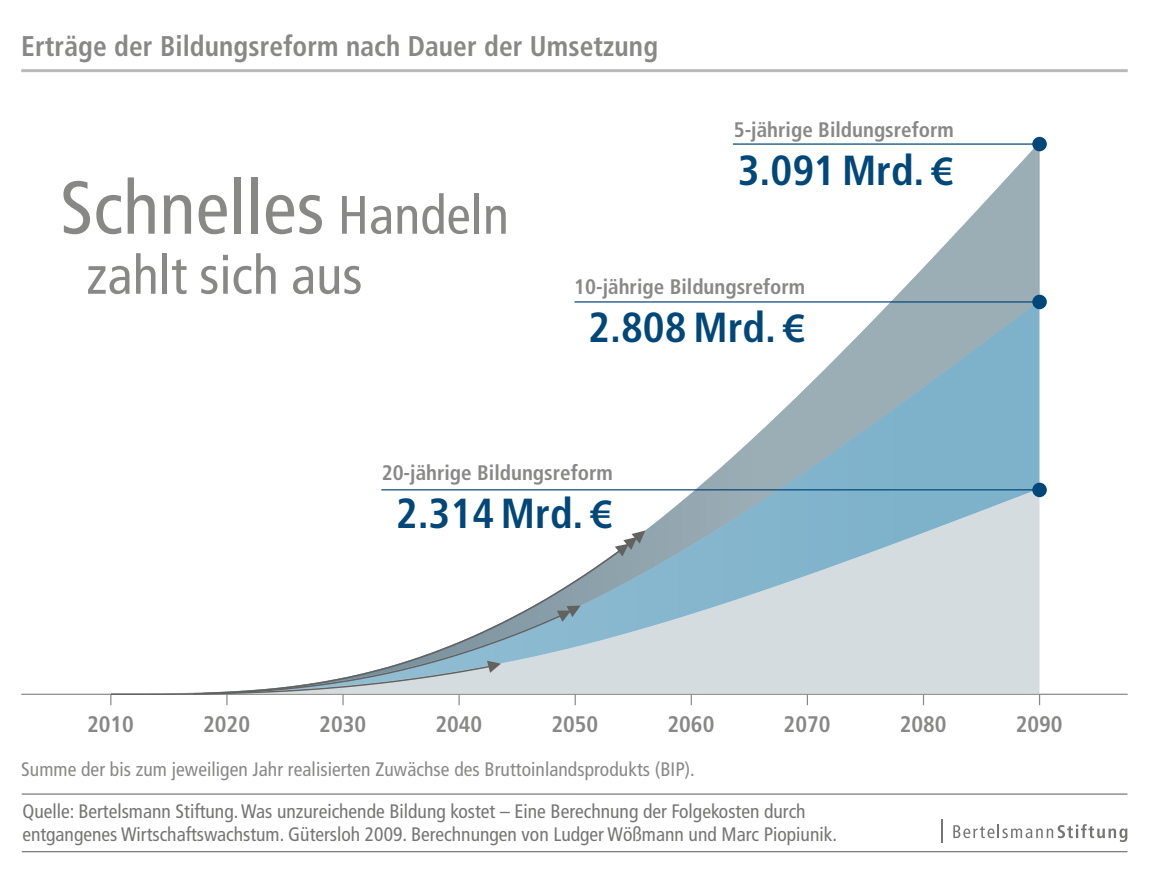
<style>
.page{position:relative;width:1149px;height:885px;background:#fff}
.page>*{position:absolute;margin:0;border:0;box-sizing:border-box;transform-origin:0 0}
.t1{font:condensed 75px "Frutiger";letter-spacing:.005em;color:#888887}
.t2{font:condensed 54px "Frutiger";letter-spacing:.005em;color:#888887}
.t3{font:700 condensed 42px "Frutiger";color:#01477a}
.t4{font:700 condensed 28.5px "Frutiger";letter-spacing:.005em;color:#888887;scale:.96 1}
.t5{font:700 condensed 22.5px "Frutiger";color:#888887}
.t6{font:700 condensed 21px "Frutiger";color:#888887}
.t7{font:condensed 19.5px/23.4px "Frutiger";color:#757574}
.t8{font:condensed 19.5px "Frutiger";letter-spacing:.005em;color:#888887}
.s1{font-size:54px}
.s2{font-family:"Myriad Pro";font-weight:600;font-stretch:normal}
</style>
<div class="page">
<svg style="left:381px;top:149px;width:658px;height:544px"></svg>
<hr style="left:21px;top:69px;width:1106px;height:3px;background:#bbbabb">
<hr style="left:21px;top:693px;width:1106px;height:1px;background:#888887">
<div style="left:1031px;top:137px;width:15px;height:14px;background:#01477a;border-radius:50%"></div>
<hr style="left:732px;top:143px;width:307px;height:2px;background:#01477a">
<div style="left:1031px;top:295px;width:15px;height:14px;background:#01477a;border-radius:50%"></div>
<hr style="left:574px;top:301px;width:465px;height:1px;background:#01477a">
<div style="left:1031px;top:482px;width:15px;height:15px;background:#01477a;border-radius:50%"></div>
<hr style="left:381px;top:489px;width:658px;height:1px;background:#01477a">
<svg style="left:614px;top:530px;width:31px;height:26px"></svg>
<svg style="left:109px;top:692px;width:471px;height:13px"></svg>
<svg style="left:202px;top:549px;width:419px;height:145px"></svg>
<hr style="left:22px;top:851px;width:1104px;height:1px;background:#757574">
<hr style="left:22px;top:793px;width:1104px;height:1px;background:#757574">
<svg style="left:953px;top:824px;width:173px;height:17px"></svg>
<svg style="left:941px;top:819px;width:1px;height:23px"></svg>
<h3 class="t4" style="left:21px;top:29px;width:664px">Erträge der Bildungsreform nach Dauer der Umsetzung</h3>
<h1 class="t1" style="left:60px;top:164px;width:450px">Schnelles <span class="s1">Handeln</span></h1>
<h2 class="t2" style="left:86px;top:243px;width:277px">zahlt sich aus</h2>
<p class="t6" style="left:733px;top:117px;width:221px">5-jährige Bildungsreform</p>
<h3 class="t3" style="left:737px;top:145px;width:217px">3.091 Mrd. <span class="s2">€</span></h3>
<p class="t6" style="left:574px;top:274px;width:232px">10-jährige Bildungsreform</p>
<h3 class="t3" style="left:588px;top:302px;width:218px">2.808 Mrd. <span class="s2">€</span></h3>
<p class="t6" style="left:381px;top:460px;width:232px">20-jährige Bildungsreform</p>
<h3 class="t3" style="left:396px;top:488px;width:218px">2.314 Mrd. <span class="s2">€</span></h3>
<p class="t5" style="left:87px;top:710px;width:48px">2010</p>
<p class="t5" style="left:203px;top:710px;width:48px">2020</p>
<p class="t5" style="left:319px;top:710px;width:48px">2030</p>
<p class="t5" style="left:435px;top:710px;width:48px">2040</p>
<p class="t5" style="left:551px;top:710px;width:48px">2050</p>
<p class="t5" style="left:667px;top:710px;width:48px">2060</p>
<p class="t5" style="left:783px;top:710px;width:48px">2070</p>
<p class="t5" style="left:899px;top:710px;width:48px">2080</p>
<p class="t5" style="left:1015px;top:710px;width:48px">2090</p>
<p class="t8" style="left:21px;top:758px;width:675px">Summe der bis zum jeweiligen Jahr realisierten Zuwächse des Bruttoinlandsprodukts (BIP).</p>
<p class="t7" style="left:22px;top:799px;width:816px">Quelle: Bertelsmann Stiftung. Was unzureichende Bildung kostet – Eine Berechnung der Folgekosten durch entgangenes Wirtschaftswachstum. Gütersloh 2009. Berechnungen von Ludger Wößmann und Marc Piopiunik.</p>
</div>
